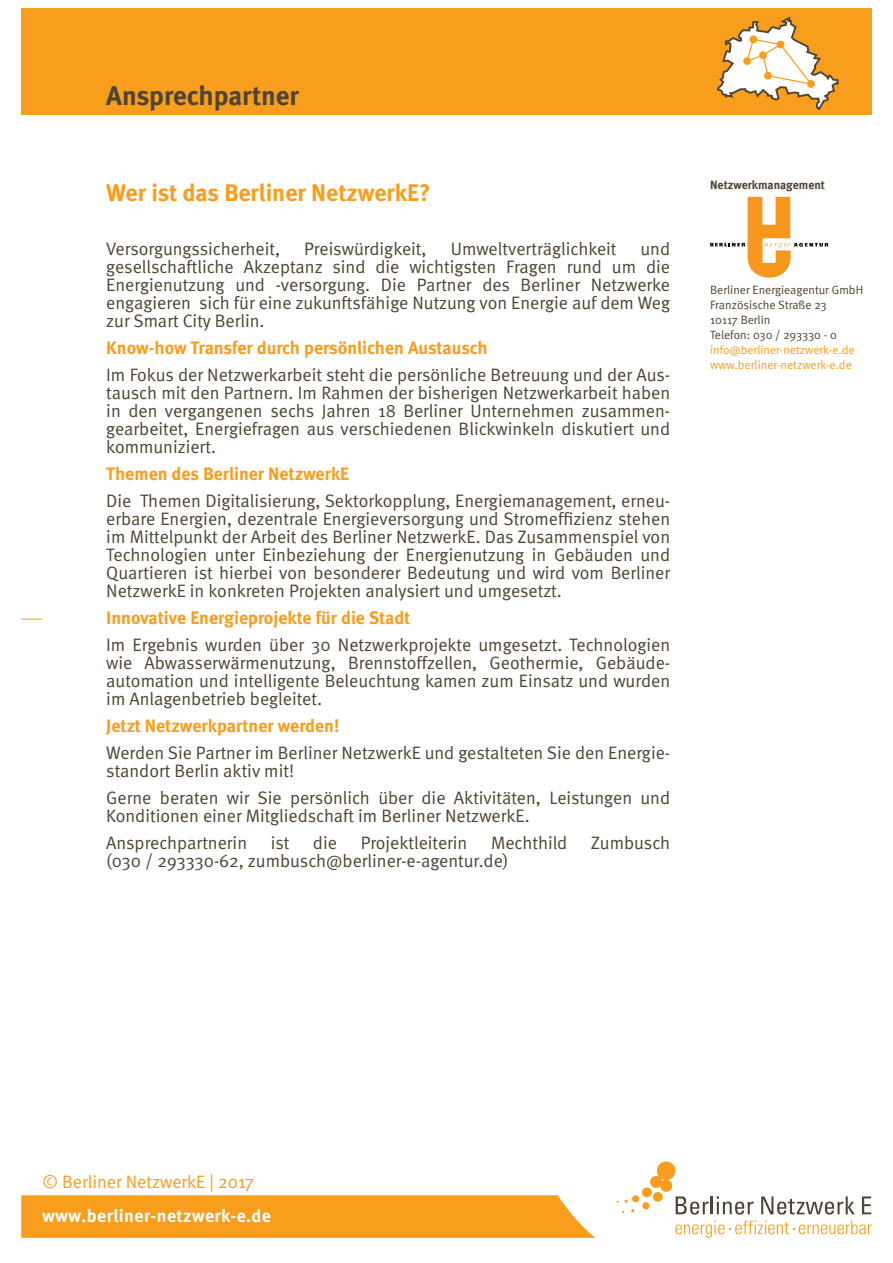
<style>
.page{position:relative;width:893px;height:1263px;background:#fff}
.page>*{position:absolute;margin:0;border:0;box-sizing:border-box;transform-origin:0 0}
.t1{font:700 27px "Meta";color:#4e4434}
.t2{font:700 24px "Meta";color:#f99d1c}
.t3{font:18px/18px "Meta Normal";color:#4e4434;text-align:justify}
.t4{font:700 18px "Meta";color:#f99d1c}
.t5{font:700 18px "Meta";letter-spacing:.025em;color:#fff}
.t6{font:18px "Meta Normal";color:#f99d1c}
.t7{font:12px/15px "Meta Normal";color:#4e4434}
.t8{font:12px/15px "Meta Normal";color:#f99d1c}
.t9{font:700 12px "Meta";color:#4e4434}
</style>
<div class="page">
<svg style="left:21px;top:1195px;width:574px;height:43px;background:#f9a126"></svg>
<svg style="left:761px;top:1196px;width:94px;height:18px"></svg>
<svg style="left:862px;top:1196px;width:9px;height:18px"></svg>
<svg style="left:675px;top:1220px;width:197px;height:18px"></svg>
<svg style="left:616px;top:1161px;width:138px;height:53px"></svg>
<div style="left:21px;top:9px;width:851px;height:106px;background:#f99d1c"></div>
<svg style="left:21px;top:619px;width:22px;height:1px"></svg>
<svg style="left:717px;top:16px;width:122px;height:94px"></svg>
<svg style="left:710px;top:197px;width:118px;height:81px"></svg>
<h1 class="t1" style="left:106px;top:79px;width:194px">Ansprechpartner</h1>
<h2 class="t2" style="left:106px;top:179px;width:326px">Wer ist das Berliner NetzwerkE?</h2>
<p class="t3" style="left:106px;top:240px;width:175px">Versorgungssicherheit,</p>
<p class="t3" style="left:304px;top:240px;width:124px">Preiswürdigkeit,</p>
<p class="t3" style="left:451px;top:240px;width:167px">Umweltverträglichkeit</p>
<p class="t3" style="left:106px;top:240px;width:565px;text-indent:534px">und gesellschaftliche Akzeptanz sind die wichtigsten Fragen rund um die Energienutzung und -versorgung. Die Partner des Berliner Netzwerke engagieren sich für eine zukunftsfähige Nutzung von Energie auf dem Weg zur Smart City Berlin.</p>
<p class="t4" style="left:106px;top:337px;width:383px">Know-how Transfer durch persönlichen Austausch</p>
<p class="t3" style="left:106px;top:366px;width:565px">Im Fokus der Netzwerkarbeit steht die persönliche Betreuung und der Aus&shy;tausch mit den Partnern. Im Rahmen der bisherigen Netzwerkarbeit haben in den vergangenen sechs Jahren 18 Berliner Unternehmen zusammen&shy;gearbeitet, Energiefragen aus verschiedenen Blickwinkeln diskutiert und kommuniziert.</p>
<p class="t4" style="left:106px;top:463px;width:244px">Themen des Berliner NetzwerkE</p>
<p class="t3" style="left:106px;top:492px;width:565px">Die Themen Digitalisierung, Sektorkopplung, Energiemanagement, erneu&shy;erbare Energien, dezentrale Energieversorgung und Stromeffizienz stehen im Mittelpunkt der Arbeit des Berliner NetzwerkE. Das Zusammenspiel von Technologien unter Einbeziehung der Energienutzung in Gebäuden und Quartieren ist hierbei von besonderer Bedeutung und wird vom Berliner NetzwerkE in konkreten Projekten analysiert und umgesetzt.</p>
<p class="t4" style="left:106px;top:607px;width:306px">Innovative Energieprojekte für die Stadt</p>
<p class="t3" style="left:106px;top:636px;width:565px">Im Ergebnis wurden über 30 Netzwerkprojekte umgesetzt. Technologien wie Abwasserwärmenutzung, Brennstoffzellen, Geothermie, Gebäude&shy;automation und intelligente Beleuchtung kamen zum Einsatz und wurden im Anlagenbetrieb begleitet.</p>
<p class="t4" style="left:106px;top:715px;width:235px">Jetzt Netzwerkpartner werden!</p>
<p class="t3" style="left:106px;top:744px;width:565px">Werden Sie Partner im Berliner NetzwerkE und gestalteten Sie den Energie&shy;standort Berlin aktiv mit!</p>
<p class="t3" style="left:106px;top:789px;width:565px">Gerne beraten wir Sie persönlich über die Aktivitäten, Leistungen und<br>Konditionen einer Mitgliedschaft im Berliner NetzwerkE.</p>
<p class="t3" style="left:106px;top:834px;width:142px">Ansprechpartnerin</p>
<p class="t3" style="left:271px;top:834px;width:20px">ist</p>
<p class="t3" style="left:313px;top:834px;width:25px">die</p>
<p class="t3" style="left:361px;top:834px;width:108px">Projektleiterin</p>
<p class="t3" style="left:491px;top:834px;width:78px">Mechthild</p>
<p class="t3" style="left:591px;top:834px;width:81px">Zumbusch</p>
<p class="t3" style="left:106px;top:852px;width:404px">(030 / 293330-62, zumbusch@berliner-e-agentur.de)</p>
<p class="t9" style="left:710px;top:178px;width:116px">Netzwerkmanagement</p>
<p class="t7" style="left:710px;top:282px;width:155px">Berliner Energieagentur GmbH<br>Französische Straße 23<br>10117 Berlin<br>Telefon: 030 / 293330 - 0</p>
<p class="t8" style="left:710px;top:342px;width:146px">info@berliner-netzwerk-e.de www.berliner-netzwerk-e.de</p>
<p class="t6" style="left:43px;top:1171px;width:213px">© Berliner NetzwerkE | 2017</p>
<p class="t5" style="left:43px;top:1205px;width:230px">www.berliner-netzwerk-e.de</p>
</div>
